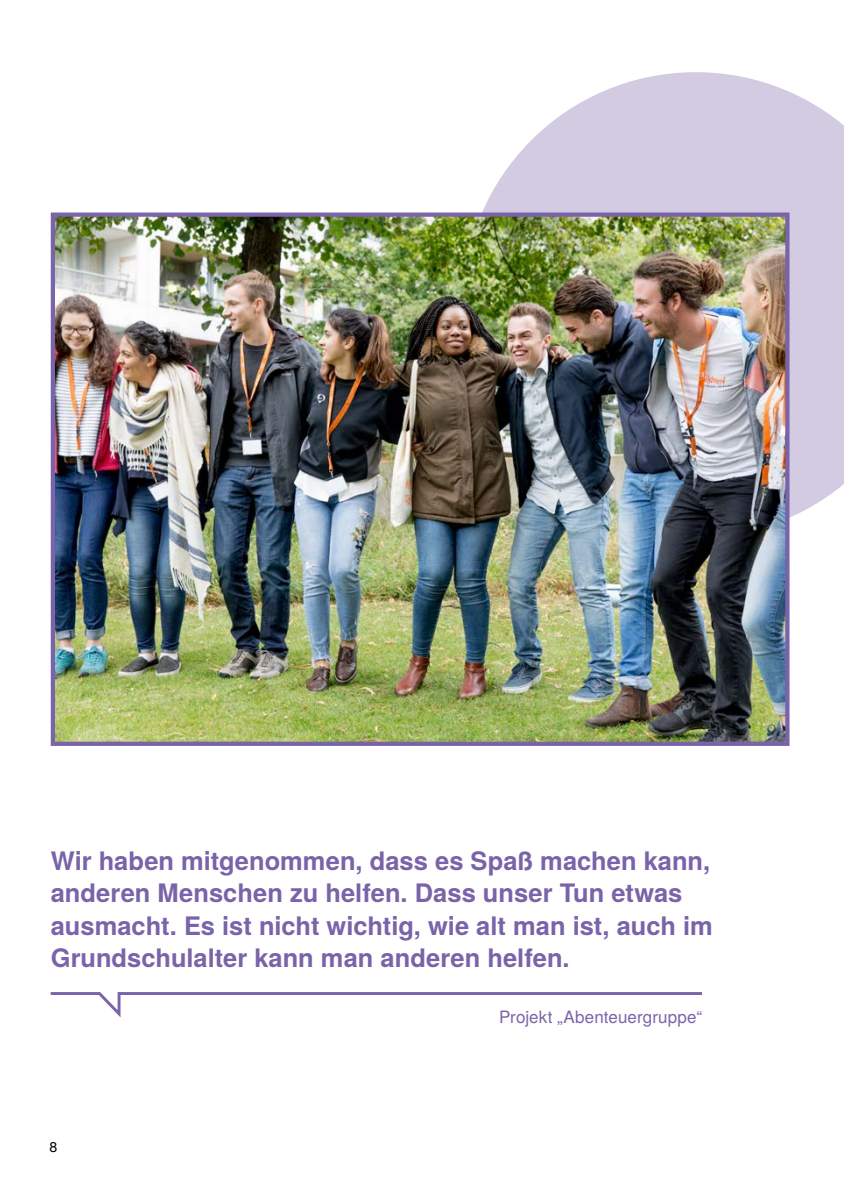
<style>
.page{position:relative;width:844px;height:1191px;background:#fff}
.page>*{position:absolute;margin:0;border:0;box-sizing:border-box;transform-origin:0 0}
.t1{font:700 25.38px/32.6px "Te X Gyre Heros";color:#7963a9}
.t2{font:16.97px "Te X Gyre Heros";letter-spacing:.005em;color:#7963a9}
.t3{font:14.17px "Te X Gyre Heros";color:#000}
</style>
<div class="page">
<svg style="left:483px;top:72px;width:360px;height:445px;fill:#d2cbe2"></svg>
<img style="left:50px;top:210px;width:741px;height:536px">
<svg style="left:50px;top:992px;width:652px;height:26px"></svg>
<p class="t1" style="left:51px;top:843px;width:663px">Wir haben mitgenommen, dass es Spaß machen kann, anderen Menschen zu helfen. Dass unser Tun etwas ausmacht. Es ist nicht wichtig, wie alt man ist, auch im Grundschulalter kann man anderen helfen.</p>
<p class="t3" style="left:50px;top:1135px;width:9px">8</p>
<p class="t2" style="left:499px;top:1003px;width:204px">Projekt „Abenteuergruppe“</p>
</div>
